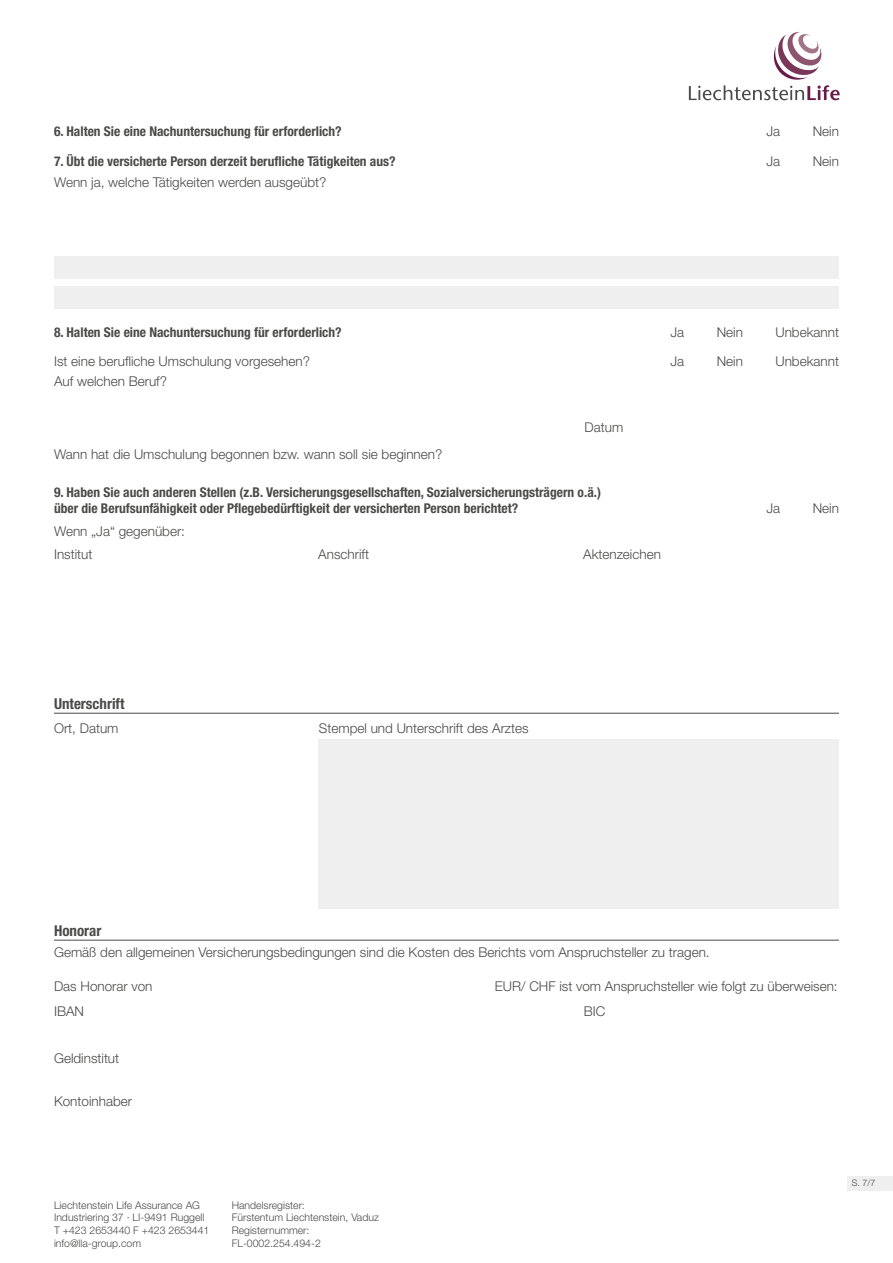
<style>
.page{position:relative;width:893px;height:1263px;background:#fff}
.page>*{position:absolute;margin:0;border:0;box-sizing:border-box;transform-origin:0 0}
.t1{font:700 condensed 15px "Helvetica Neue LT Pro";color:#4a4a49}
.t2{font:300 13.5px "Helvetica Neue LT Pro";color:#4a4a49}
.t3{font:700 condensed 13.5px/16.2px "Helvetica Neue LT Pro";color:#4a4a49}
.t4{font:300 10.5px/12.6px "Helvetica Neue LT Pro";color:#4a4a49}
.t5{font:300 9px "Helvetica Neue LT Pro";color:#4a4a49}
</style>
<div class="page">
<svg style="left:689px;top:32px;width:151px;height:68px"></svg>
<div style="left:54px;top:256px;width:785px;height:22px;background:#efefef"></div>
<div style="left:54px;top:286px;width:785px;height:22px;background:#efefef"></div>
<div style="left:319px;top:739px;width:520px;height:170px;background:#efefef"></div>
<hr style="left:54px;top:713px;width:785px;height:1px;background:#4a4a49">
<hr style="left:54px;top:940px;width:785px;height:1px;background:#4a4a49">
<div style="left:847px;top:1176px;width:46px;height:15px;background:#efefef"></div>
<p class="t3" style="left:54px;top:123px;width:289px">6. Halten Sie eine Nachuntersuchung für erforderlich?</p>
<p class="t2" style="left:766px;top:123px;width:15px">Ja</p>
<p class="t2" style="left:813px;top:123px;width:28px">Nein</p>
<p class="t3" style="left:54px;top:153px;width:343px">7. Übt die versicherte Person derzeit berufliche Tätigkeiten aus?</p>
<p class="t2" style="left:766px;top:153px;width:15px">Ja</p>
<p class="t2" style="left:813px;top:153px;width:28px">Nein</p>
<p class="t2" style="left:54px;top:174px;width:274px">Wenn ja, welche Tätigkeiten werden ausgeübt?</p>
<p class="t3" style="left:54px;top:324px;width:289px">8. Halten Sie eine Nachuntersuchung für erforderlich?</p>
<p class="t2" style="left:670px;top:324px;width:15px">Ja</p>
<p class="t2" style="left:717px;top:324px;width:28px">Nein</p>
<p class="t2" style="left:775px;top:324px;width:65px">Unbekannt</p>
<p class="t2" style="left:54px;top:353px;width:258px">Ist eine berufliche Umschulung vorgesehen?</p>
<p class="t2" style="left:670px;top:353px;width:15px">Ja</p>
<p class="t2" style="left:717px;top:353px;width:28px">Nein</p>
<p class="t2" style="left:775px;top:353px;width:65px">Unbekannt</p>
<p class="t2" style="left:54px;top:373px;width:115px">Auf welchen Beruf?</p>
<p class="t2" style="left:54px;top:446px;width:390px">Wann hat die Umschulung begonnen bzw. wann soll sie beginnen?</p>
<p class="t2" style="left:584px;top:419px;width:40px">Datum</p>
<p class="t3" style="left:54px;top:484px;width:549px">9. Haben Sie auch anderen Stellen (z.B. Versicherungsgesellschaften, Sozialversicherungsträgern o.ä.) über die Berufsunfähigkeit oder Pflegebedürftigkeit der versicherten Person berichtet?</p>
<p class="t2" style="left:54px;top:523px;width:133px">Wenn „Ja“ gegenüber:</p>
<p class="t2" style="left:54px;top:546px;width:40px">Institut</p>
<p class="t1" style="left:54px;top:694px;width:72px">Unterschrift</p>
<p class="t2" style="left:318px;top:546px;width:52px">Anschrift</p>
<p class="t2" style="left:583px;top:546px;width:79px">Aktenzeichen</p>
<p class="t2" style="left:54px;top:720px;width:66px">Ort, Datum</p>
<p class="t2" style="left:319px;top:720px;width:211px">Stempel und Unterschrift des Arztes</p>
<p class="t2" style="left:766px;top:500px;width:15px">Ja</p>
<p class="t2" style="left:813px;top:500px;width:28px">Nein</p>
<p class="t1" style="left:54px;top:921px;width:49px">Honorar</p>
<p class="t2" style="left:54px;top:943px;width:657px">Gemäß den allgemeinen Versicherungsbedingungen sind die Kosten des Berichts vom Anspruchsteller zu tragen.</p>
<p class="t2" style="left:54px;top:978px;width:100px">Das Honorar von</p>
<p class="t2" style="left:495px;top:978px;width:344px">EUR/ CHF ist vom Anspruchsteller wie folgt zu überweisen:</p>
<p class="t2" style="left:54px;top:1003px;width:32px">IBAN</p>
<p class="t2" style="left:54px;top:1050px;width:67px">Geldinstitut</p>
<p class="t2" style="left:54px;top:1093px;width:80px">Kontoinhaber</p>
<p class="t2" style="left:584px;top:1003px;width:23px">BIC</p>
<p class="t4" style="left:54px;top:1198px;width:157px">Liechtenstein Life Assurance AG<br>Industriering 37 · LI-9491 Ruggell<br>T +423 2653440 F +423 2653441 info@lla-group.com</p>
<p class="t4" style="left:232px;top:1198px;width:149px">Handelsregister:<br>Fürstentum Liechtenstein, Vaduz<br>Registernummer:<br>FL-0002.254.494-2</p>
<p class="t5" style="left:852px;top:1178px;width:25px">S. 7/7</p>
</div>
